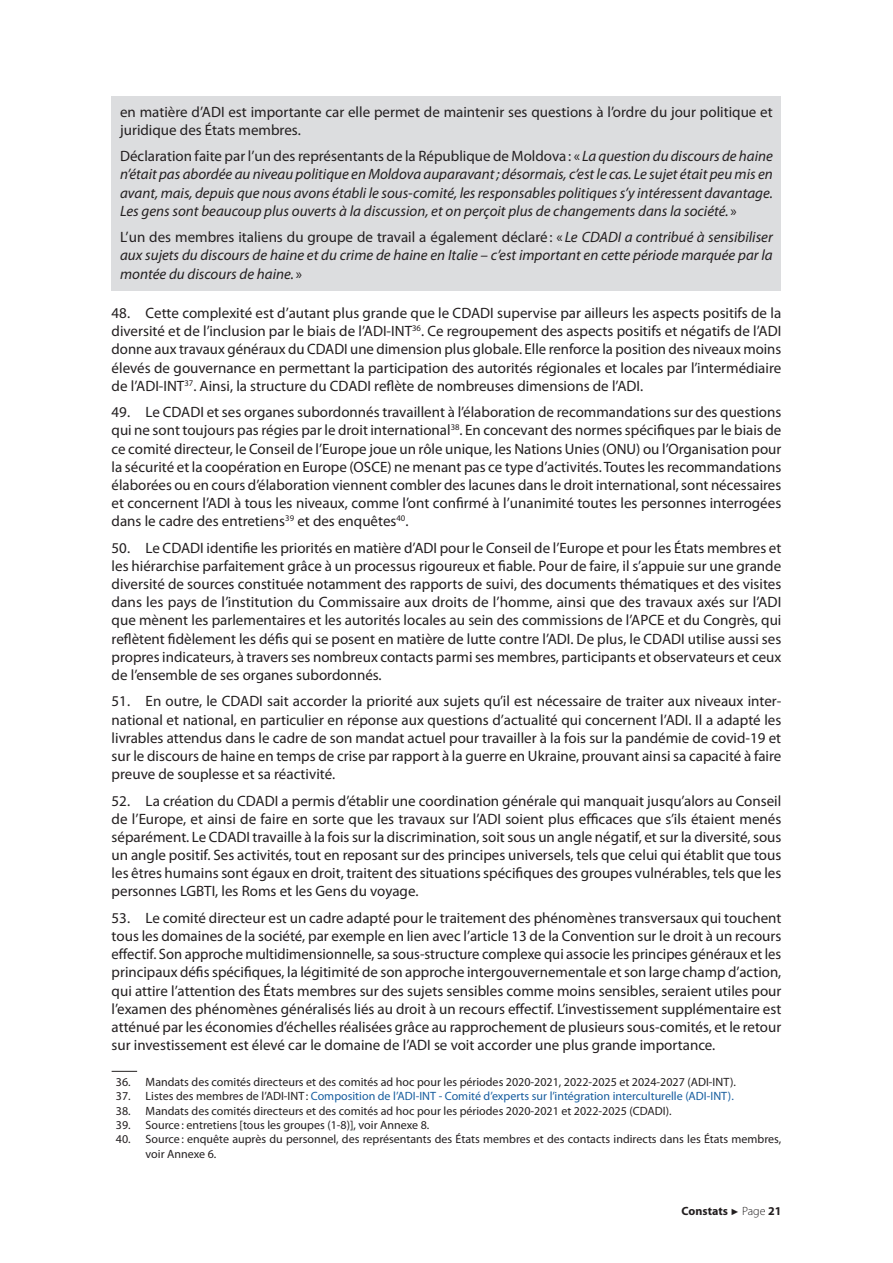
<style>
.page{position:relative;width:893px;height:1263px;background:#fff}
.page>*{position:absolute;margin:0;border:0;box-sizing:border-box;transform-origin:0 0}
.t1{font:15px/18.1px "Myriad Pro";color:#231f20;text-align:justify}
.t2{font:italic 15px/18.1px "Myriad Pro";color:#231f20;text-align:justify}
.t3{font:12px/14.4px "Myriad Pro";color:#231f20}
.t4{font:12px "Myriad Pro";color:#175d9e}
.t5{font:700 12px "Myriad Pro";color:#231f20}
.s1{font-style:normal}
.s2{color:#231f20}
.s3{font-family:"Arial";font-weight:400;font-size:9px}
.s4{font-weight:300}
</style>
<div class="page">
<div style="left:112px;top:97px;width:669px;height:50px;background:#dcdddf"></div>
<div style="left:112px;top:142px;width:669px;height:86px;background:#dcdddf"></div>
<div style="left:112px;top:223px;width:669px;height:68px;background:#dcdddf"></div>
<svg style="left:112px;top:1071px;width:25px;height:1px"></svg>
<p class="t1" style="left:120px;top:102px;width:654px">en matière d’ADI est importante car elle permet de maintenir ses questions à l’ordre du jour politique et juridique des États membres.</p>
<p class="t2" style="left:120px;top:147px;width:654px"><span class="s1">Déclaration faite par l’un des représentants de la République de Moldova : «</span> La question du discours de haine n’était pas abordée au niveau politique en Moldova auparavant; désormais, c’est le cas. Le sujet était peu mis en avant, mais, depuis que nous avons établi le sous-comité, les responsables politiques s’y intéressent davantage.<br>Les gens sont beaucoup plus ouverts à la discussion, et on perçoit plus de changements dans la société. <span class="s1">»</span></p>
<p class="t2" style="left:120px;top:228px;width:654px"><span class="s1">L’un des membres italiens du groupe de travail a également déclaré : «</span> Le CDADI a contribué à sensibiliser aux sujets du discours de haine et du crime de haine en Italie – c’est important en cette période marquée par la montée du discours de haine. <span class="s1">»</span></p>
<p class="t1" style="left:112px;top:304px;width:671px">48. Cette complexité est d’autant plus grande que le CDADI supervise par ailleurs les aspects positifs de la diversité et de l’inclusion par le biais de l’ADI-INT<sup>36</sup>. Ce regroupement des aspects positifs et négatifs de l’ADI donne aux travaux généraux du CDADI une dimension plus globale. Elle renforce la position des niveaux moins élevés de gouvernance en permettant la participation des autorités régionales et locales par l’intermédiaire de l’ADI-INT<sup>37</sup>. Ainsi, la structure du CDADI reflète de nombreuses dimensions de l’ADI.</p>
<p class="t1" style="left:112px;top:403px;width:671px">49. Le CDADI et ses organes subordonnés travaillent à l’élaboration de recommandations sur des questions qui ne sont toujours pas régies par le droit international<sup>38</sup>. En concevant des normes spécifiques par le biais de ce comité directeur, le Conseil de l’Europe joue un rôle unique, les Nations Unies (ONU) ou l’Organisation pour la sécurité et la coopération en Europe (OSCE) ne menant pas ce type d’activités. Toutes les recommandations élaborées ou en cours d’élaboration viennent combler des lacunes dans le droit international, sont nécessaires et concernent l’ADI à tous les niveaux, comme l’ont confirmé à l’unanimité toutes les personnes interrogées dans le cadre des entretiens<sup>39</sup> et des enquêtes<sup>40</sup>.</p>
<p class="t1" style="left:112px;top:538px;width:671px">50. Le CDADI identifie les priorités en matière d’ADI pour le Conseil de l’Europe et pour les États membres et les hiérarchise parfaitement grâce à un processus rigoureux et fiable. Pour de faire, il s’appuie sur une grande diversité de sources constituée notamment des rapports de suivi, des documents thématiques et des visites dans les pays de l’institution du Commissaire aux droits de l’homme, ainsi que des travaux axés sur l’ADI que mènent les parlementaires et les autorités locales au sein des commissions de l’APCE et du Congrès, qui reflètent fidèlement les défis qui se posent en matière de lutte contre l’ADI. De plus, le CDADI utilise aussi ses propres indicateurs, à travers ses nombreux contacts parmi ses membres, participants et observateurs et ceux de l’ensemble de ses organes subordonnés.</p>
<p class="t1" style="left:112px;top:692px;width:671px">51. En outre, le CDADI sait accorder la priorité aux sujets qu’il est nécessaire de traiter aux niveaux inter&shy;national et national, en particulier en réponse aux questions d’actualité qui concernent l’ADI. Il a adapté les livrables attendus dans le cadre de son mandat actuel pour travailler à la fois sur la pandémie de covid-19 et sur le discours de haine en temps de crise par rapport à la guerre en Ukraine, prouvant ainsi sa capacité à faire preuve de souplesse et sa réactivité.</p>
<p class="t1" style="left:112px;top:791px;width:671px">52. La création du CDADI a permis d’établir une coordination générale qui manquait jusqu’alors au Conseil de l’Europe, et ainsi de faire en sorte que les travaux sur l’ADI soient plus efficaces que s’ils étaient menés séparément. Le CDADI travaille à la fois sur la discrimination, soit sous un angle négatif, et sur la diversité, sous un angle positif. Ses activités, tout en reposant sur des principes universels, tels que celui qui établit que tous les êtres humains sont égaux en droit, traitent des situations spécifiques des groupes vulnérables, tels que les personnes LGBTI, les Roms et les Gens du voyage.</p>
<p class="t1" style="left:112px;top:909px;width:671px">53. Le comité directeur est un cadre adapté pour le traitement des phénomènes transversaux qui touchent tous les domaines de la société, par exemple en lien avec l’article 13 de la Convention sur le droit à un recours effectif. Son approche multidimensionnelle, sa sous-structure complexe qui associe les principes généraux et les principaux défis spécifiques, la légitimité de son approche intergouvernementale et son large champ d’action, qui attire l’attention des États membres sur des sujets sensibles comme moins sensibles, seraient utiles pour l’examen des phénomènes généralisés liés au droit à un recours effectif. L’investissement supplémentaire est atténué par les économies d’échelles réalisées grâce au rapprochement de plusieurs sous-comités, et le retour sur investissement est élevé car le domaine de l’ADI se voit accorder une plus grande importance.</p>
<p class="t3" style="left:116px;top:1074px;width:621px">36. Mandats des comités directeurs et des comités ad hoc pour les périodes 2020-2021, 2022-2025 et 2024-2027 (ADI-INT).</p>
<p class="t4" style="left:116px;top:1089px;width:619px"><span class="s2">37. Listes des membres de l’ADI-INT :</span> Composition de l’ADI-INT - Comité d’experts sur l’intégration interculturelle (ADI-INT).</p>
<p class="t3" style="left:116px;top:1103px;width:557px">38. Mandats des comités directeurs et des comités ad hoc pour les périodes 2020-2021 et 2022-2025 (CDADI).</p>
<p class="t3" style="left:116px;top:1117px;width:315px">39. Source: entretiens [tous les groupes (1-8)], voir Annexe 8.</p>
<p class="t3" style="left:146px;top:1132px;width:637px;text-indent:-30px">40. Source: enquête auprès du personnel, des représentants des États membres et des contacts indirects dans les États membres, voir Annexe 6.</p>
<p class="t5" style="left:682px;top:1203px;width:101px">Constats <span class="s3">►</span> <span class="s4">Page</span> 21</p>
</div>
